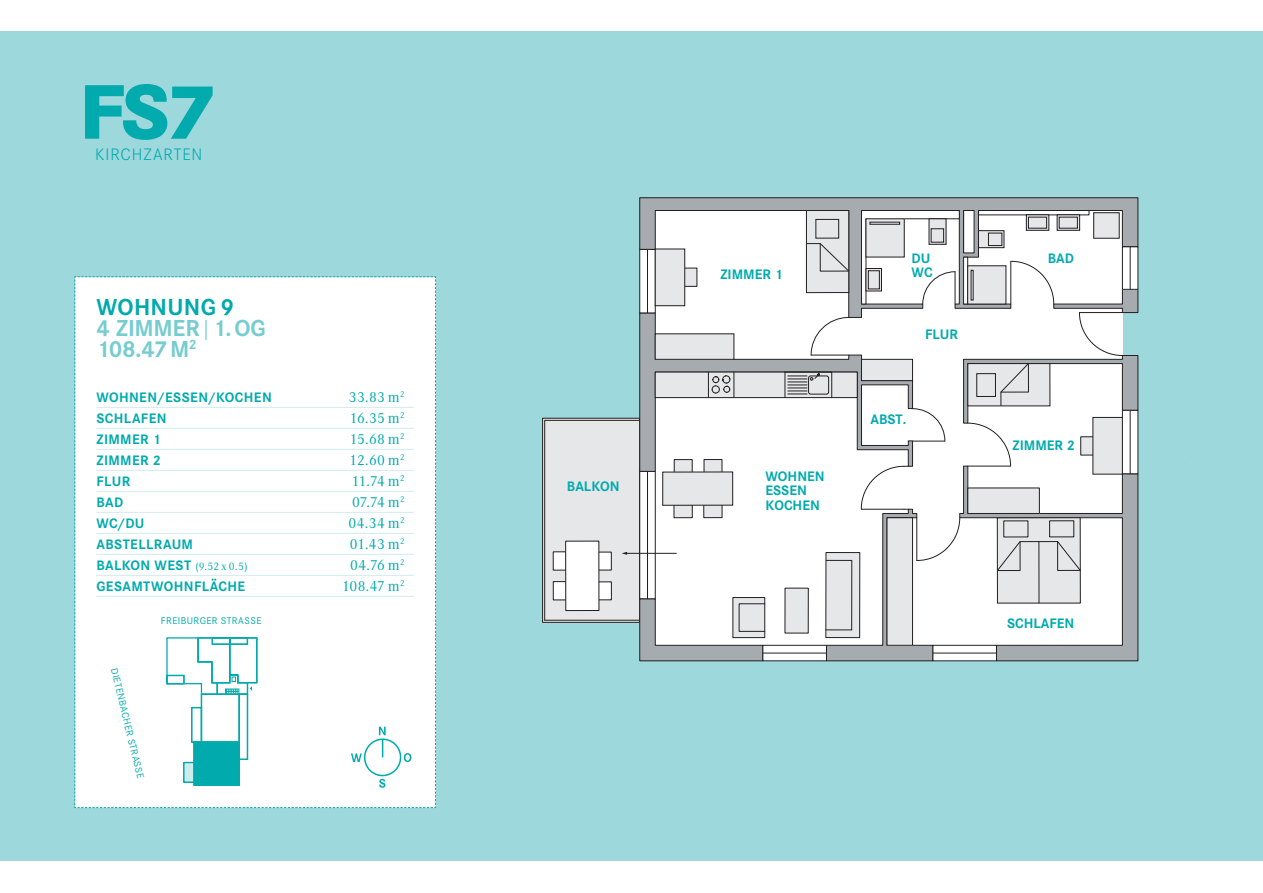
<style>
.page{position:relative;width:1263px;height:893px;background:#fff}
.page>*{position:absolute;margin:0;border:0;box-sizing:border-box;transform-origin:0 0}
.t1{font:700 24px/21px "Corporate S Pro";color:#77ccd0}
.t2{font:300 17.25px "Corporate S Pro";letter-spacing:.05em;color:#00aaad}
.t3{font:15px "Corporate A Pro";letter-spacing:.005em;color:#00aaad}
.t4{font:700 14.25px "Corporate S Pro";letter-spacing:.025em;color:#00aaad}
.t5{font:700 13.5px/14.2px "Corporate SBQ";color:#00aaad}
.t6{font:10.2px "Corporate S";letter-spacing:.04em;color:#00aaad}
.s1{color:#00aaad}
.s2{font-weight:300}
.s3{font-family:"Corporate A Pro";font-weight:400;font-size:11.25px}
</style>
<div class="page">
<div style="left:0;top:32px;width:1263px;height:829px;background:#9cd8dc"></div>
<svg style="left:85px;top:84px;width:128px;height:56px"></svg>
<div style="left:542px;top:418px;width:98px;height:204px;border:1px solid #231f20"></div>
<svg style="left:639px;top:197px;width:499px;height:13px;background:#9ba0a4"></svg>
<svg style="left:544px;top:210px;width:594px;height:451px;background:#dee4e5"></svg>
<div style="left:598px;top:552px;width:13px;height:18px;background:#fff"></div>
<div style="left:553px;top:552px;width:13px;height:18px;background:#fff"></div>
<div style="left:553px;top:552px;width:13px;height:18px;border:1px solid #231f20"></div>
<div style="left:598px;top:582px;width:13px;height:18px;background:#fff"></div>
<div style="left:553px;top:582px;width:13px;height:18px;background:#fff"></div>
<div style="left:553px;top:581px;width:13px;height:19px;border:1px solid #231f20"></div>
<div style="left:566px;top:541px;width:33px;height:70px;background:#fff"></div>
<div style="left:565px;top:541px;width:34px;height:70px;border:1px solid #231f20"></div>
<div style="left:861px;top:359px;width:51px;height:22px;background:#e6e7e9"></div>
<div style="left:861px;top:359px;width:52px;height:22px;border:1px solid #231f20"></div>
<div style="left:1122px;top:247px;width:16px;height:42px;background:#fff"></div>
<div style="left:1122px;top:247px;width:16px;height:42px;border:1px solid #231f20"></div>
<hr style="left:1130px;top:247px;width:1px;height:42px;background:#231f20">
<div style="left:866px;top:219px;width:38px;height:38px;background:#e6e7e9"></div>
<div style="left:967px;top:266px;width:39px;height:38px;background:#e6e7e9"></div>
<div style="left:1094px;top:213px;width:25px;height:25px;background:#e6e7e9"></div>
<div style="left:1028px;top:217px;width:18px;height:11px;background:#e6e7e9"></div>
<div style="left:1028px;top:217px;width:19px;height:11px;border:1px solid #231f20"></div>
<div style="left:1059px;top:217px;width:18px;height:11px;background:#e6e7e9"></div>
<svg style="left:868px;top:270px;width:12px;height:19px"></svg>
<div style="left:866px;top:268px;width:16px;height:23px;border:1px solid #231f20"></div>
<div style="left:868px;top:271px;width:11px;height:18px;background:#e6e7e9"></div>
<div style="left:868px;top:271px;width:11px;height:18px;border:1px solid #231f20"></div>
<div style="left:978px;top:231px;width:26px;height:17px;background:#e6e7e9"></div>
<div style="left:978px;top:230px;width:26px;height:18px;border:1px solid #231f20"></div>
<div style="left:988px;top:233px;width:14px;height:13px;border:1px solid #231f20"></div>
<svg style="left:929px;top:219px;width:17px;height:25px"></svg>
<div style="left:931px;top:229px;width:13px;height:13px;border:1px solid #231f20"></div>
<div style="left:74px;top:276px;width:362px;height:532px;background:#fff"></div>
<p class="t2" style="left:95px;top:143px;width:109px">KIRCHZARTEN</p>
<h1 class="t1" style="left:96px;top:294px;width:171px"><span class="s1">WOHNUNG 9<br></span>4 ZIMMER<span class="s2">|</span>1. OG<br>108.47 M<sup>2</sup></h1>
<p class="t4" style="left:96px;top:386px;width:177px">WOHNEN/ESSEN/KOCHEN</p>
<p class="t3" style="left:349px;top:386px;width:57px">33.83 m<sup>2</sup></p>
<p class="t4" style="left:96px;top:407px;width:72px">SCHLAFEN</p>
<p class="t3" style="left:350px;top:407px;width:56px">16.35 m<sup>2</sup></p>
<p class="t4" style="left:96px;top:428px;width:66px">ZIMMER 1</p>
<p class="t3" style="left:350px;top:428px;width:56px">15.68 m<sup>2</sup></p>
<p class="t4" style="left:96px;top:449px;width:66px">ZIMMER 2</p>
<p class="t3" style="left:349px;top:449px;width:57px">12.60 m<sup>2</sup></p>
<p class="t4" style="left:96px;top:470px;width:35px">FLUR</p>
<p class="t3" style="left:352px;top:470px;width:54px">11.74 m<sup>2</sup></p>
<p class="t4" style="left:96px;top:491px;width:28px">BAD</p>
<p class="t3" style="left:352px;top:491px;width:54px">07.74 m<sup>2</sup></p>
<p class="t4" style="left:96px;top:512px;width:50px">WC/DU</p>
<p class="t3" style="left:348px;top:512px;width:58px">04.34 m<sup>2</sup></p>
<p class="t4" style="left:96px;top:533px;width:98px">ABSTELLRAUM</p>
<p class="t3" style="left:350px;top:533px;width:56px">01.43 m<sup>2</sup></p>
<p class="t4" style="left:96px;top:554px;width:153px">BALKON WEST <span class="s3">(9.52 x 0.5)</span></p>
<p class="t3" style="left:350px;top:554px;width:56px">04.76 m<sup>2</sup></p>
<p class="t4" style="left:96px;top:575px;width:150px">GESAMTWOHNFLÄCHE</p>
<p class="t3" style="left:342px;top:575px;width:64px">108.47 m<sup>2</sup></p>
<p class="t6" style="left:120px;top:666px;width:115px;rotate:76deg">DIETENBACHER STRASSE</p>
<p class="t6" style="left:161px;top:614px;width:102px">FREIBURGER STRASSE</p>
<p class="t5" style="left:567px;top:479px;width:54px">BALKON</p>
<p class="t5" style="left:911px;top:251px;width:20px">DU</p>
<p class="t5" style="left:1048px;top:252px;width:28px">BAD</p>
<p class="t5" style="left:720px;top:268px;width:64px">ZIMMER 1</p>
<p class="t5" style="left:911px;top:265px;width:23px">WC</p>
<p class="t5" style="left:765px;top:469px;width:61px">WOHNEN<br>ESSEN<br>KOCHEN</p>
<p class="t5" style="left:925px;top:327px;width:34px">FLUR</p>
<p class="t5" style="left:870px;top:412px;width:37px">ABST.</p>
<p class="t5" style="left:1012px;top:439px;width:64px">ZIMMER 2</p>
<p class="t5" style="left:1007px;top:616px;width:69px">SCHLAFEN</p>
</div>
